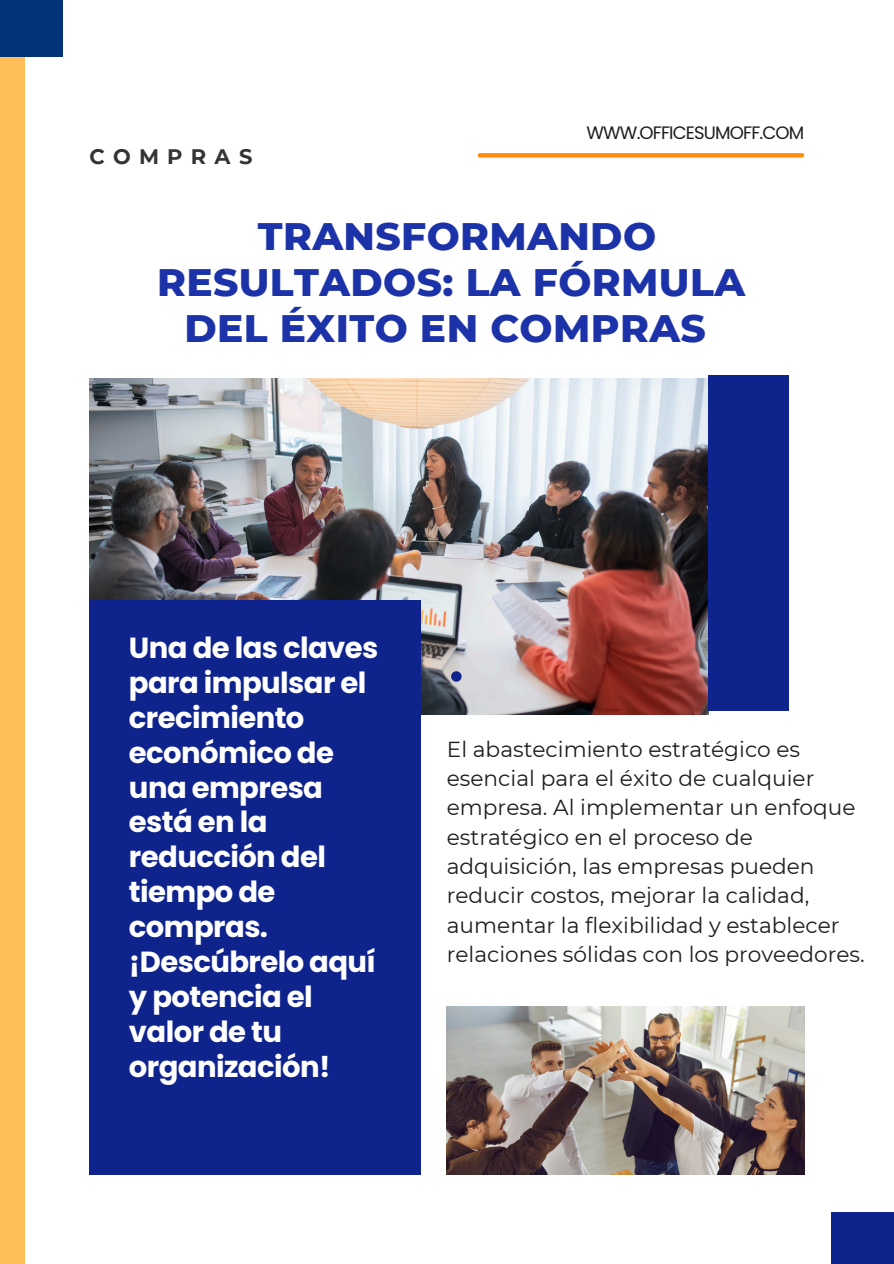
<style>
.page{position:relative;width:894px;height:1264px;background:#fff}
.page>*{position:absolute;margin:0;border:0;box-sizing:border-box;transform-origin:0 0}
.t1{font:800 39.15px/46px "Montserrat";letter-spacing:.01em;color:#1c32a8;text-align:center}
.t2{font:700 29.1px/35px "Poppins";letter-spacing:-.02em;color:#fff}
.t3{font:21.6px/29.2px "Montserrat";color:#1e1e1e}
.t4{font:700 21px "Montserrat";letter-spacing:.395em;color:#343434}
.t5{font:18px "Poppins";letter-spacing:-.05em;color:#1e1e1e}
</style>
<div class="page">
<div style="left:0;top:0;width:24px;height:1263px;background:#ffbd59"></div>
<svg style="left:479px;top:153px;width:322px;height:4px"></svg>
<img style="left:89px;top:378px;width:619px;height:336px">
<div style="left:90px;top:600px;width:331px;height:574px;background:#0f238d"></div>
<div style="left:451px;top:671px;width:10px;height:10px;background:#0f238d;border-radius:50%"></div>
<img style="left:446px;top:1006px;width:358px;height:168px">
<div style="left:708px;top:375px;width:80px;height:335px;background:#0f238d"></div>
<div style="left:0;top:0;width:63px;height:56px;background:#043276"></div>
<div style="left:831px;top:1212px;width:62px;height:51px;background:#0f238d"></div>
<h1 class="t4" style="left:89px;top:143px;width:164px">COMPRAS</h1>
<p class="t5" style="left:586px;top:120px;width:219px">WWW.OFFICESUMOFF.COM</p>
<p class="t1" style="left:157px;top:212px;width:589px">TRANSFORMANDO<br>RESULTADOS: LA FÓRMULA<br>DEL ÉXITO EN COMPRAS</p>
<h4 class="t2" style="left:129px;top:630px;width:251px">Una de las claves para impulsar el crecimiento económico de una empresa está en la reducción del tiempo de compras. ¡Descúbrelo aquí y potencia el valor de tu organización!</h4>
<h2 class="t3" style="left:446px;top:734px;width:419px">El abastecimiento estratégico es esencial para el éxito de cualquier empresa. Al implementar un enfoque estratégico en el proceso de adquisición, las empresas pueden reducir costos, mejorar la calidad, aumentar la flexibilidad y establecer relaciones sólidas con los proveedores.</h2>
</div>
